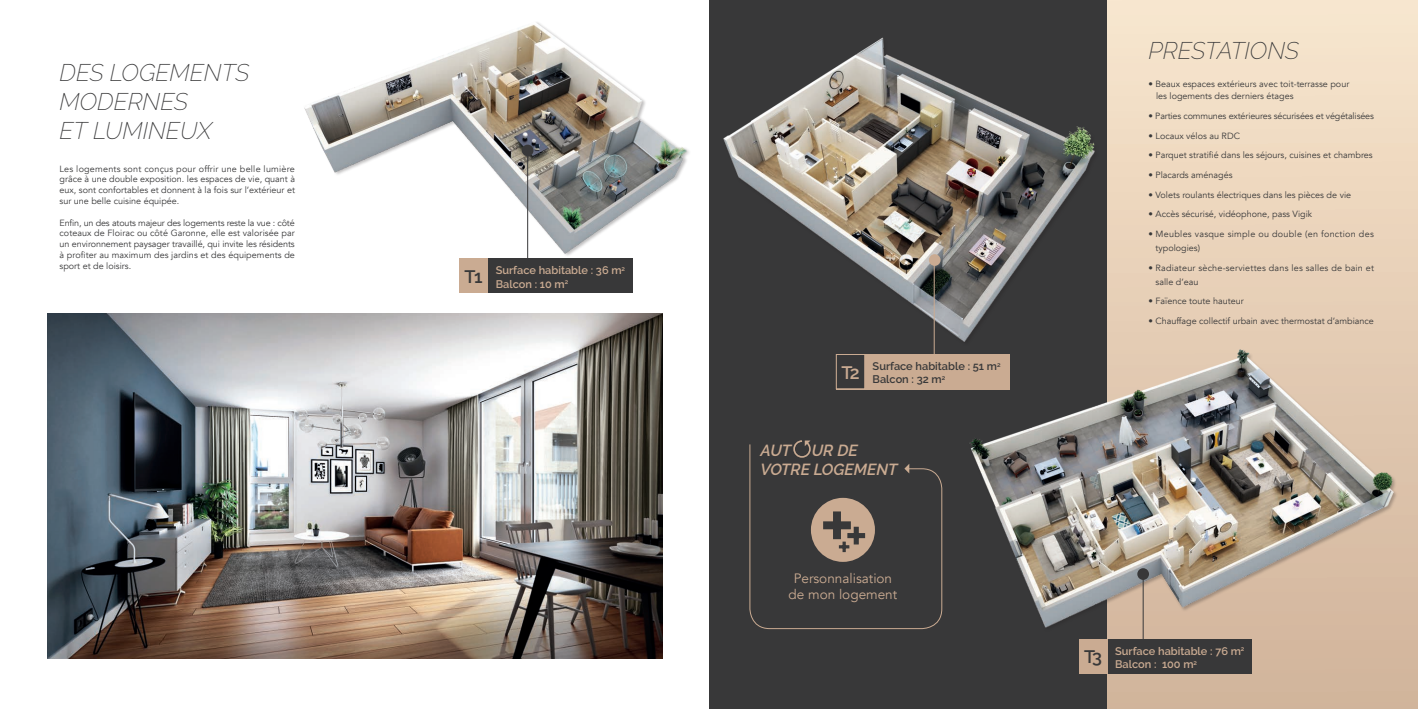
<style>
.page{position:relative;width:1418px;height:709px;background:#fff}
.page>*{position:absolute;margin:0;border:0;box-sizing:border-box;transform-origin:0 0}
.t1{font:italic 200 24px/28.8px "Raleway";color:#383839}
.t2{font:600 18px "Raleway";color:#383839}
.t3{font:600 18px "Raleway";color:#caab92}
.t4{font:italic 600 16px/19.2px "Raleway";color:#caab92}
.t5{font:13.6px/16.3px "Avenir";color:#caab92;text-align:center}
.t6{font:600 11px/13.2px "Raleway";color:#caab92}
.t7{font:600 11px/13.2px "Raleway";color:#383839}
.t8{font:9px/10.8px "Avenir";color:#383839;text-align:justify}
.t9{font:9px/14px "Avenir";letter-spacing:.025em;color:#383839}
.t10{font:9px/14px "Avenir";letter-spacing:.03em;color:#383839}
</style>
<div class="page">
<div style="left:709px;top:0;width:708px;height:709px;background:#383839"></div>
<svg style="left:1107px;top:0;width:310px;height:709px;background:#ead4bc"></svg>
<img style="left:48px;top:313px;width:614px;height:346px">
<img style="left:304px;top:22px;width:373px;height:238px">
<img style="left:677px;top:29px;width:466px;height:325px">
<img style="left:942px;top:336px;width:475px;height:321px">
<hr style="left:527px;top:147px;width:1px;height:113px;background:#383839">
<hr style="left:933px;top:259px;width:1px;height:97px;background:#caab92">
<hr style="left:1142px;top:570px;width:1px;height:79px;background:#383839">
<div style="left:522px;top:145px;width:11px;height:11px;background:#383839;border-radius:50%"></div>
<div style="left:1137px;top:568px;width:11px;height:12px;background:#383839;border-radius:50%"></div>
<div style="left:928px;top:254px;width:12px;height:12px;background:#caab92;border-radius:50%"></div>
<div style="left:459px;top:259px;width:173px;height:34px;background:#383839"></div>
<div style="left:1078px;top:639px;width:173px;height:34px;background:#383839"></div>
<div style="left:836px;top:354px;width:173px;height:35px;background:#caab92"></div>
<div style="left:459px;top:259px;width:29px;height:34px;background:#caab92"></div>
<div style="left:1078px;top:639px;width:29px;height:34px;background:#caab92"></div>
<div style="left:835px;top:354px;width:30px;height:35px;background:#383839;border:1px solid #caab92"></div>
<svg style="left:749px;top:440px;width:193px;height:189px"></svg>
<h1 class="t1" style="left:60px;top:58px;width:191px">DES LOGEMENTS<br>MODERNES<br>ET LUMINEUX</h1>
<p class="t8" style="left:60px;top:163px;width:237px">Les logements sont conçus pour offrir une belle lumière grâce à une double exposition. les espaces de vie, quant à eux, sont confortables et donnent à la fois sur l’extérieur et sur une belle cuisine équipée.</p>
<p class="t8" style="left:60px;top:217px;width:237px">Enfin, un des atouts majeur des logements reste la vue : côté coteaux de Floirac ou côté Garonne, elle est valorisée par un environnement paysager travaillé, qui invite les résidents à profiter au maximum des jardins et des équipements de sport et de loisirs.</p>
<h2 class="t2" style="left:464px;top:266px;width:20px">T1</h2>
<p class="t6" style="left:496px;top:264px;width:131px">Surface habitable : 36 m<sup>2<br></sup>Balcon : 10 m<sup>2</sup></p>
<h2 class="t3" style="left:841px;top:362px;width:20px">T2</h2>
<p class="t7" style="left:872px;top:360px;width:129px">Surface habitable : 51 m<sup>2<br></sup>Balcon : 32 m<sup>2</sup></p>
<h3 class="t4" style="left:760px;top:440px;width:32px">AUT</h3>
<h3 class="t4" style="left:760px;top:440px;width:139px;text-indent:51px">UR DE<br>VOTRE LOGEMENT</h3>
<h3 class="t5" style="left:788px;top:570px;width:110px">Personnalisation de mon logement</h3>
<h1 class="t1" style="left:1148px;top:36px;width:152px">PRESTATIONS</h1>
<p class="t8" style="left:1156px;top:78px;width:195px;line-height:12.5px;text-indent:-8px">• Beaux espaces extérieurs avec toit-terrasse pour les logements des derniers étages</p>
<p class="t8" style="left:1148px;top:110px;width:227px">• Parties communes extérieures sécurisées et végétalisées</p>
<p class="t8" style="left:1148px;top:130px;width:93px">• Locaux vélos au RDC</p>
<p class="t8" style="left:1148px;top:150px;width:225px">• Parquet stratifié dans les séjours, cuisines et chambres</p>
<p class="t8" style="left:1148px;top:169px;width:86px">• Placards aménagés</p>
<p class="t8" style="left:1148px;top:189px;width:204px">• Volets roulants électriques dans les pièces de vie</p>
<p class="t8" style="left:1148px;top:209px;width:165px">• Accès sécurisé, vidéophone, pass Vigik</p>
<p class="t10" style="left:1155px;top:227px;width:220px;text-indent:-7px">• Meubles vasque simple ou double (en fonction des typologies)</p>
<p class="t9" style="left:1155px;top:261px;width:220px;text-indent:-7px">• Radiateur sèche-serviettes dans les salles de bain et salle d’eau</p>
<p class="t8" style="left:1148px;top:296px;width:97px">• Faïence toute hauteur</p>
<p class="t8" style="left:1148px;top:315px;width:227px">• Chauffage collectif urbain avec thermostat d’ambiance</p>
<h2 class="t2" style="left:1083px;top:646px;width:20px">T3</h2>
<p class="t6" style="left:1115px;top:644px;width:131px">Surface habitable : 76 m<sup>2<br></sup>Balcon : 100 m<sup>2</sup></p>
</div>
